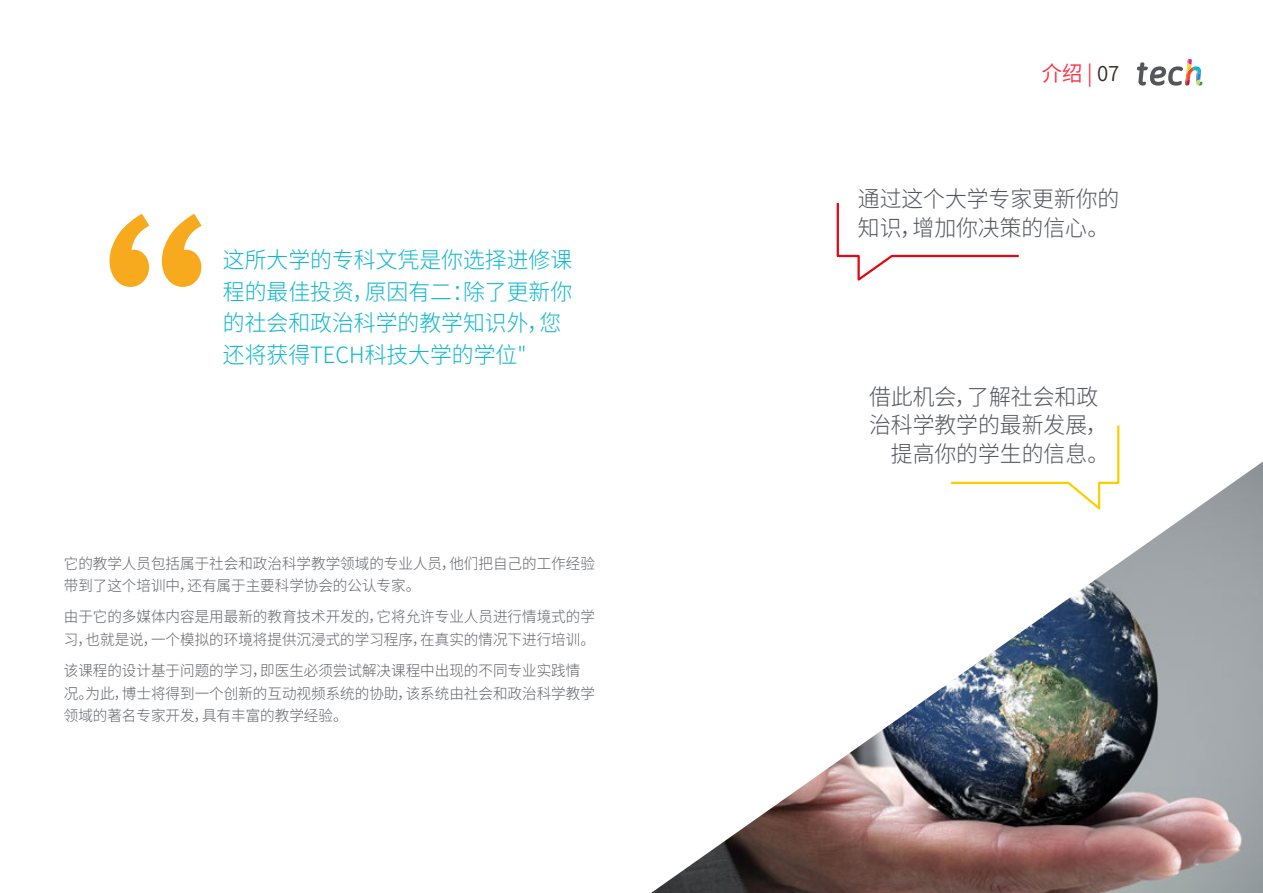
<style>
.page{position:relative;width:1263px;height:893px;background:#fff}
.page>*{position:absolute;margin:0;border:0;box-sizing:border-box;transform-origin:0 0}
.t1{font:300 22.5px/31.5px "Source Han Sans CN";color:#0fb6cf}
.t2{font:300 22.5px/28.5px "Source Han Sans CN";color:#52555b}
.t3{font:21px "Source Han Sans CN";color:#ff293a}
.t4{font:300 15px/22.5px "Source Han Sans CN";color:#61646a}
.s1{color:#312e20}
</style>
<div class="page">
<svg style="left:110px;top:214px;width:92px;height:73px"></svg>
<img style="left:651px;top:461px;width:612px;height:432px">
<svg style="left:1137px;top:59px;width:65px;height:27px"></svg>
<svg style="left:949px;top:425px;width:171px;height:88px"></svg>
<svg style="left:836px;top:203px;width:183px;height:78px"></svg>
<h1 class="t1" style="left:223px;top:245px;width:351px">这所大学的专科文凭是你选择进修课程的最佳投资，原因有二：除了更新你的社会和政治科学的教学知识外，您还将获得TECH科技大学的学位"</h1>
<p class="t4" style="left:64px;top:553px;width:533px">它的教学人员包括属于社会和政治科学教学领域的专业人员，他们把自己的工作经验带到了这个培训中，还有属于主要科学协会的公认专家。</p>
<p class="t4" style="left:64px;top:606px;width:533px">由于它的多媒体内容是用最新的教育技术开发的，它将允许专业人员进行情境式的学习，也就是说，一个模拟的环境将提供沉浸式的学习程序，在真实的情况下进行培训。</p>
<p class="t4" style="left:64px;top:660px;width:533px">该课程的设计基于问题的学习，即医生必须尝试解决课程中出现的不同专业实践情况。为此，博士将得到一个创新的互动视频系统的协助，该系统由社会和政治科学教学领域的著名专家开发，具有丰富的教学经验。</p>
<h2 class="t3" style="left:1042px;top:61px;width:79px">介绍 | <span class="s1">07</span></h2>
<h1 class="t2" style="left:858px;top:185px;width:263px">通过这个大学专家更新你的知识，增加你决策的信心。</h1>
<h1 class="t2" style="left:869px;top:382px;width:231px">借此机会，了解社会和政</h1>
<h1 class="t2" style="left:869px;top:411px;width:240px">治科学教学的最新发展，</h1>
<h1 class="t2" style="left:891px;top:439px;width:220px">提高你的学生的信息。</h1>
</div>
